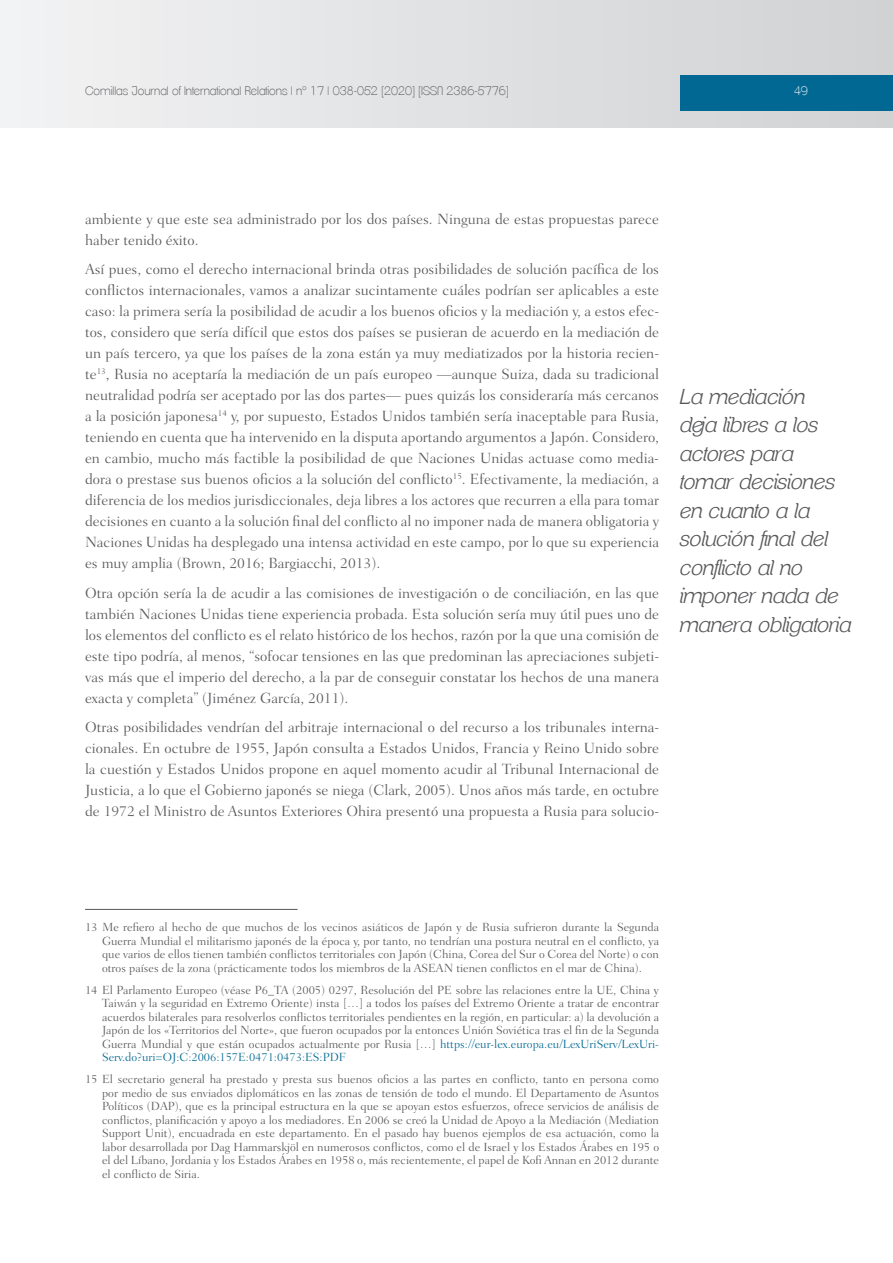
<style>
.page{position:relative;width:893px;height:1263px;background:#fff}
.page>*{position:absolute;margin:0;border:0;box-sizing:border-box;transform-origin:0 0}
.t1{font:italic 300 21px/28.5px "Clemente P Daf";color:#57585a}
.t2{font:300 15px/21px "Fairfield LH";color:#57585a;text-align:justify}
.t3{font:300 12px/13.5px "Fairfield LH";color:#57585a;text-align:justify}
.t4{font:200 12px "Clemente P Dac";color:#57585a}
.t5{font:200 12px "Clemente P Dac";color:#fff}
.s1{color:#006893}
</style>
<div class="page">
<div style="left:0;top:0;width:893px;height:128px;background:linear-gradient(to right,#f2f3f4,#d0d2d4)"></div>
<div style="left:680px;top:75px;width:213px;height:36px;background:#006893"></div>
<hr style="left:85px;top:909px;width:213px;height:1px;background:#57585a">
<p class="t4" style="left:85px;top:83px;width:425px">Comillas Journal of International Relations | nº 17 | 038-052 [2020] [ISSN 2386-5776]</p>
<p class="t5" style="left:794px;top:83px;width:15px">49</p>
<p class="t2" style="left:85px;top:208px;width:576px">ambiente y que este sea administrado por los dos países. Ninguna de estas propuestas parece haber tenido éxito.</p>
<p class="t2" style="left:85px;top:259px;width:576px">Así pues, como el derecho internacional brinda otras posibilidades de solución pacífica de los conflictos internacionales, vamos a analizar sucintamente cuáles podrían ser aplicables a este caso: la primera sería la posibilidad de acudir a los buenos oficios y la mediación y, a estos efec&shy;tos, considero que sería difícil que estos dos países se pusieran de acuerdo en la mediación de un país tercero, ya que los países de la zona están ya muy mediatizados por la historia recien&shy;te<sup>13</sup>, Rusia no aceptaría la mediación de un país europeo —aunque Suiza, dada su tradicional neutralidad podría ser aceptado por las dos partes— pues quizás los consideraría más cercanos a la posición japonesa<sup>14</sup> y, por supuesto, Estados Unidos también sería inaceptable para Rusia, teniendo en cuenta que ha intervenido en la disputa aportando argumentos a Japón. Considero, en cambio, mucho más factible la posibilidad de que Naciones Unidas actuase como media&shy;dora o prestase sus buenos oficios a la solución del conflicto<sup>15</sup>. Efectivamente, la mediación, a diferencia de los medios jurisdiccionales, deja libres a los actores que recurren a ella para tomar decisiones en cuanto a la solución final del conflicto al no imponer nada de manera obligatoria y Naciones Unidas ha desplegado una intensa actividad en este campo, por lo que su experiencia es muy amplia (Brown, 2016; Bargiacchi, 2013).</p>
<p class="t2" style="left:85px;top:582px;width:576px">Otra opción sería la de acudir a las comisiones de investigación o de conciliación, en las que también Naciones Unidas tiene experiencia probada. Esta solución sería muy útil pues uno de los elementos del conflicto es el relato histórico de los hechos, razón por la que una comisión de este tipo podría, al menos, “sofocar tensiones en las que predominan las apreciaciones subjeti&shy;vas más que el imperio del derecho, a la par de conseguir constatar los hechos de una manera exacta y completa” (Jiménez García, 2011).</p>
<p class="t2" style="left:85px;top:717px;width:576px">Otras posibilidades vendrían del arbitraje internacional o del recurso a los tribunales interna&shy;cionales. En octubre de 1955, Japón consulta a Estados Unidos, Francia y Reino Unido sobre la cuestión y Estados Unidos propone en aquel momento acudir al Tribunal Internacional de Justicia, a lo que el Gobierno japonés se niega (Clark, 2005). Unos años más tarde, en octubre de 1972 el Ministro de Asuntos Exteriores Ohira presentó una propuesta a Rusia para solucio-</p>
<h1 class="t1" style="left:680px;top:382px;width:173px">La mediación<br>deja libres a los actores para tomar decisiones en cuanto a la solución final del conflicto al no imponer nada de manera obligatoria</h1>
<p class="t3" style="left:102px;top:921px;width:558px;text-indent:-17px">13 Me refiero al hecho de que muchos de los vecinos asiáticos de Japón y de Rusia sufrieron durante la Segunda Guerra Mundial el militarismo japonés de la época y, por tanto, no tendrían una postura neutral en el conflicto, ya que varios de ellos tienen también conflictos territoriales con Japón (China, Corea del Sur o Corea del Norte) o con otros países de la zona (prácticamente todos los miembros de la ASEAN tienen conflictos en el mar de China).</p>
<p class="t3" style="left:102px;top:983px;width:559px;text-indent:-17px">14 El Parlamento Europeo (véase P6_TA (2005) 0297, Resolución del PE sobre las relaciones entre la UE, China y Taiwán y la seguridad en Extremo Oriente) insta […] a todos los países del Extremo Oriente a tratar de encontrar acuerdos bilaterales para resolverlos conflictos territoriales pendientes en la región, en particular: a) la devolución a Japón de los «Territorios del Norte», que fueron ocupados por la entonces Unión Soviética tras el fin de la Segunda Guerra Mundial y que están ocupados actualmente por Rusia […] <span class="s1">https://eur-lex.europa.eu/LexUriServ/LexUri-Serv.do?uri=OJ:C:2006:157E:0471:0473:ES:PDF</span></p>
<p class="t3" style="left:102px;top:1073px;width:559px;text-indent:-17px">15 El secretario general ha prestado y presta sus buenos oficios a las partes en conflicto, tanto en persona como por medio de sus enviados diplomáticos en las zonas de tensión de todo el mundo. El Departamento de Asuntos Políticos (DAP), que es la principal estructura en la que se apoyan estos esfuerzos, ofrece servicios de análisis de conflictos, planificación y apoyo a los mediadores. En 2006 se creó la Unidad de Apoyo a la Mediación (Mediation Support Unit), encuadrada en este departamento. En el pasado hay buenos ejemplos de esa actuación, como la labor desarrollada por Dag Hammarskjöl en numerosos conflictos, como el de Israel y los Estados Árabes en 195 o el del Líbano, Jordania y los Estados Árabes en 1958 o, más recientemente, el papel de Kofi Annan en 2012 durante el conflicto de Siria.</p>
</div>
